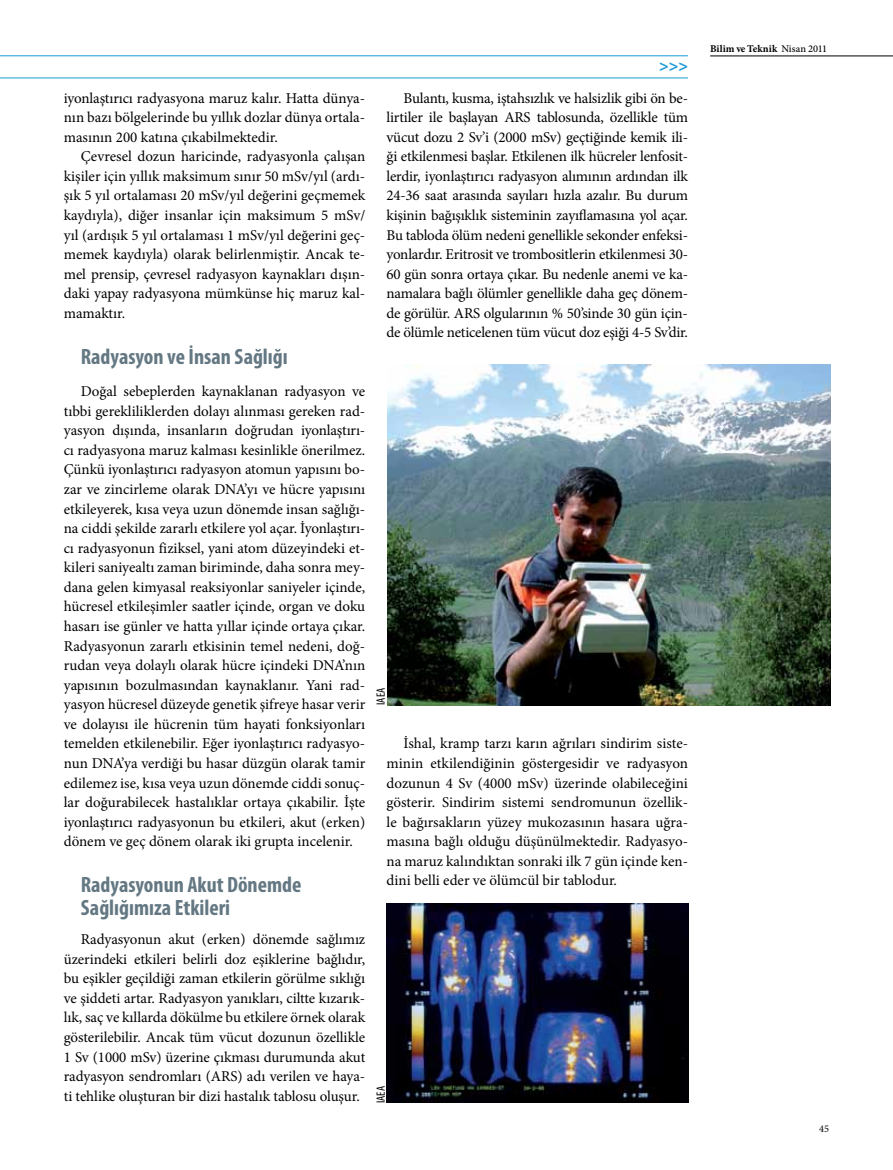
<style>
.page{position:relative;width:893px;height:1170px;background:#fff}
.page>*{position:absolute;margin:0;border:0;box-sizing:border-box;transform-origin:0 0}
.t1{font:700 condensed 22.2px/22.2px "Myriad Pro";color:#647883}
.t2{font:700 16.2px "Myriad Pro";color:#1c9ad6}
.t3{font:15px/19.5px "Minion Pro";letter-spacing:-.005em;color:#000;text-align:justify}
.t4{font:condensed 12px "Myriad Pro";color:#000}
.t5{font:700 10.35px "Minion Pro";letter-spacing:.005em;color:#000}
.t6{font:10.35px "Minion Pro";color:#000}
.s1{font-weight:500}
</style>
<div class="page">
<img style="left:387px;top:364px;width:443px;height:341px">
<img style="left:387px;top:903px;width:301px;height:199px">
<hr style="left:710px;top:56px;width:183px;height:1px;background:#000">
<hr style="left:0;top:78px;width:688px;height:1px;background:#1c9ad6">
<hr style="left:0;top:56px;width:688px;height:1px;background:#1c9ad6">
<p class="t3" style="left:64px;top:88px;width:303px">iyonlaştırıcı radyasyona maruz kalır. Hatta dünya&shy;nın bazı bölgelerinde bu yıllık dozlar dünya ortala&shy;masının 200 katına çıkabilmektedir.</p>
<p class="t3" style="left:64px;top:147px;width:303px;text-indent:17px">Çevresel dozun haricinde, radyasyonla çalışan kişiler için yıllık maksimum sınır 50 mSv/yıl (ardı&shy;şık 5 yıl ortalaması 20 mSv/yıl değerini geçmemek kaydıyla), diğer insanlar için maksimum 5 mSv/ yıl (ardışık 5 yıl ortalaması 1 mSv/yıl değerini geç&shy;memek kaydıyla) olarak belirlenmiştir. Ancak te&shy;mel prensip, çevresel radyasyon kaynakları dışın&shy;daki yapay radyasyona mümkünse hiç maruz kal&shy;mamaktır.</p>
<h1 class="t1" style="left:81px;top:345px;width:208px">Radyasyon ve İnsan Sağlığı</h1>
<p class="t3" style="left:64px;top:381px;width:303px;text-indent:17px">Doğal sebeplerden kaynaklanan radyasyon ve tıbbi gerekliliklerden dolayı alınması gereken rad&shy;yasyon dışında, insanların doğrudan iyonlaştırı&shy;cı radyasyona maruz kalması kesinlikle önerilmez.<br>Çünkü iyonlaştırıcı radyasyon atomun yapısını bo&shy;zar ve zincirleme olarak DNA’yı ve hücre yapısını etkileyerek, kısa veya uzun dönemde insan sağlığı&shy;na ciddi şekilde zararlı etkilere yol açar. İyonlaştırı&shy;cı radyasyonun fiziksel, yani atom düzeyindeki et&shy;kileri saniyealtı zaman biriminde, daha sonra mey&shy;dana gelen kimyasal reaksiyonlar saniyeler içinde, hücresel etkileşimler saatler içinde, organ ve doku hasarı ise günler ve hatta yıllar içinde ortaya çıkar.<br>Radyasyonun zararlı etkisinin temel nedeni, doğ&shy;rudan veya dolaylı olarak hücre içindeki DNA’nın yapısının bozulmasından kaynaklanır. Yani rad&shy;yasyon hücresel düzeyde genetik şifreye hasar verir ve dolayısı ile hücrenin tüm hayati fonksiyonları temelden etkilenebilir. Eğer iyonlaştırıcı radyasyo&shy;nun DNA’ya verdiği bu hasar düzgün olarak tamir edilemez ise, kısa veya uzun dönemde ciddi sonuç&shy;lar doğurabilecek hastalıklar ortaya çıkabilir. İşte iyonlaştırıcı radyasyonun bu etkileri, akut (erken) dönem ve geç dönem olarak iki grupta incelenir.</p>
<h1 class="t1" style="left:81px;top:873px;width:222px">Radyasyonun Akut Dönemde<br>Sağlığımıza Etkileri</h1>
<p class="t3" style="left:64px;top:929px;width:303px;text-indent:17px">Radyasyonun akut (erken) dönemde sağlımız üzerindeki etkileri belirli doz eşiklerine bağlıdır, bu eşikler geçildiği zaman etkilerin görülme sıklığı ve şiddeti artar. Radyasyon yanıkları, ciltte kızarık&shy;lık, saç ve kıllarda dökülme bu etkilere örnek olarak gösterilebilir. Ancak tüm vücut dozunun özellikle 1 Sv (1000 mSv) üzerine çıkması durumunda akut radyasyon sendromları (ARS) adı verilen ve haya&shy;ti tehlike oluşturan bir dizi hastalık tablosu oluşur.</p>
<p class="t2" style="left:659px;top:55px;width:30px">&gt;&gt;&gt;</p>
<p class="t3" style="left:387px;top:88px;width:303px;text-indent:17px">Bulantı, kusma, iştahsızlık ve halsizlik gibi ön be&shy;lirtiler ile başlayan ARS tablosunda, özellikle tüm vücut dozu 2 Sv’i (2000 mSv) geçtiğinde kemik ili&shy;ği etkilenmesi başlar. Etkilenen ilk hücreler lenfosit&shy;lerdir, iyonlaştırıcı radyasyon alımının ardından ilk 24-36 saat arasında sayıları hızla azalır. Bu durum kişinin bağışıklık sisteminin zayıflamasına yol açar.<br>Bu tabloda ölüm nedeni genellikle sekonder enfeksi&shy;yonlardır. Eritrosit ve trombositlerin etkilenmesi 30- 60 gün sonra ortaya çıkar. Bu nedenle anemi ve ka&shy;namalara bağlı ölümler genellikle daha geç dönem&shy;de görülür. ARS olgularının % 50’sinde 30 gün için&shy;de ölümle neticelenen tüm vücut doz eşiği 4-5 Sv’dir.</p>
<p class="t4" style="left:373px;top:705px;width:19px;rotate:-90deg">IAEA</p>
<p class="t3" style="left:387px;top:733px;width:303px;text-indent:17px">İshal, kramp tarzı karın ağrıları sindirim siste&shy;minin etkilendiğinin göstergesidir ve radyasyon dozunun 4 Sv (4000 mSv) üzerinde olabileceğini gösterir. Sindirim sistemi sendromunun özellik&shy;le bağırsakların yüzey mukozasının hasara uğra&shy;masına bağlı olduğu düşünülmektedir. Radyasyo&shy;na maruz kalındıktan sonraki ilk 7 gün içinde ken&shy;dini belli eder ve ölümcül bir tablodur.</p>
<p class="t4" style="left:373px;top:1103px;width:19px;rotate:-90deg">IAEA</p>
<p class="t5" style="left:710px;top:41px;width:119px">Bilim ve Teknik <span class="s1">Nisan 2011</span></p>
<p class="t6" style="left:819px;top:1121px;width:11px">45</p>
</div>
